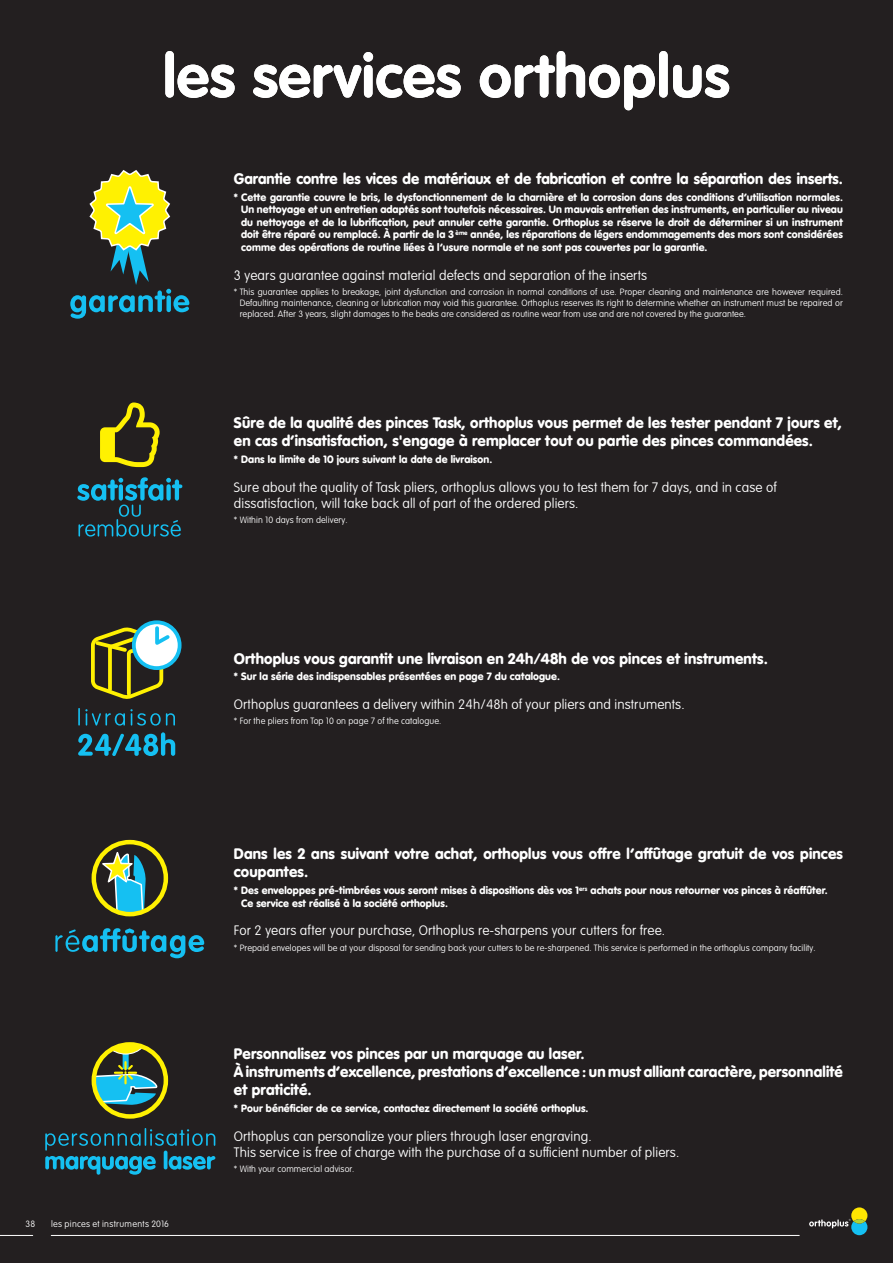
<style>
.page{position:relative;width:893px;height:1263px;background:#231f20}
.page>*{position:absolute;margin:0;border:0;box-sizing:border-box;transform-origin:0 0}
.t1{font:700 60px "VAG Rounded LT Pro";letter-spacing:.01em;color:#fff}
.t2{font:900 15px/18px "VAG Rounded LT Pro";letter-spacing:.01em;color:#fff}
.t3{font:100 13.5px/16.2px "VAG Rounded LT Pro";letter-spacing:.01em;color:#fff}
.t4{font:900 10.5px/12.6px "VAG Rounded LT Pro";letter-spacing:.01em;color:#fff}
.t5{font:100 9px/10.8px "VAG Rounded LT Pro";letter-spacing:.01em;color:#fff;text-align:justify}
.t6{font:100 9px "VAG Rounded LT Pro";letter-spacing:.035em;color:#fff}
</style>
<div class="page">
<svg style="left:809px;top:1207px;width:58px;height:28px"></svg>
<hr style="left:51px;top:1235px;width:748px;height:1px;background:#fff">
<hr style="left:0;top:1235px;width:33px;height:1px;background:#fff">
<svg style="left:55px;top:928px;width:149px;height:30px"></svg>
<svg style="left:94px;top:852px;width:72px;height:62px"></svg>
<div style="left:92px;top:840px;width:76px;height:76px;border:4px solid #fff101;border-radius:50%"></div>
<svg style="left:134px;top:622px;width:46px;height:46px"></svg>
<div style="left:132px;top:620px;width:50px;height:50px;border:4px solid #15c0f2;border-radius:50%"></div>
<svg style="left:91px;top:624px;width:82px;height:75px"></svg>
<svg style="left:78px;top:732px;width:97px;height:24px"></svg>
<svg style="left:78px;top:708px;width:97px;height:17px"></svg>
<svg style="left:70px;top:170px;width:119px;height:149px"></svg>
<svg style="left:100px;top:402px;width:60px;height:65px"></svg>
<svg style="left:77px;top:477px;width:105px;height:59px"></svg>
<svg style="left:94px;top:1044px;width:63px;height:71px"></svg>
<div style="left:92px;top:1042px;width:76px;height:77px;border:4px solid #fff101;border-radius:50%"></div>
<svg style="left:45px;top:1128px;width:170px;height:47px"></svg>
<h1 class="t1" style="left:163px;top:51px;width:568px">les services orthoplus</h1>
<h2 class="t2" style="left:234px;top:171px;width:611px">Garantie contre les vices de matériaux et de fabrication et contre la séparation des inserts.</h2>
<p class="t4" style="left:241px;top:191px;width:603px;text-align:justify;text-indent:-7px">* Cette garantie couvre le bris, le dysfonctionnement de la charnière et la corrosion dans des conditions d’utilisation normales.<br>Un nettoyage et un entretien adaptés sont toutefois nécessaires. Un mauvais entretien des instruments, en particulier au niveau du nettoyage et de la lubrification, peut annuler cette garantie. Orthoplus se réserve le droit de déterminer si un instrument doit être réparé ou remplacé. À partir de la 3 <sup>ème</sup> année, les réparations de légers endommagements des mors sont considérées comme des opérations de routine liées à l’usure normale et ne sont pas couvertes par la garantie.</p>
<p class="t3" style="left:234px;top:268px;width:415px">3 years guarantee against material defects and separation of the inserts</p>
<p class="t5" style="left:240px;top:287px;width:605px;text-indent:-6px">* This guarantee applies to breakage, joint dysfunction and corrosion in normal conditions of use. Proper cleaning and maintenance are however required.<br>Defaulting maintenance, cleaning or lubrication may void this guarantee. Orthoplus reserves its right to determine whether an instrument must be repaired or replaced. After 3 years, slight damages to the beaks are considered as routine wear from use and are not covered by the guarantee.</p>
<h2 class="t2" style="left:234px;top:415px;width:610px">Sûre de la qualité des pinces Task, orthoplus vous permet de les tester pendant 7 jours et, en cas d’insatisfaction, s'engage à remplacer tout ou partie des pinces commandées.</h2>
<p class="t4" style="left:234px;top:453px;width:260px">* Dans la limite de 10 jours suivant la date de livraison.</p>
<p class="t3" style="left:234px;top:479px;width:544px">Sure about the quality of Task pliers, orthoplus allows you to test them for 7 days, and in case of dissatisfaction, will take back all of part of the ordered pliers.</p>
<p class="t5" style="left:234px;top:515px;width:115px">* Within 10 days from delivery.</p>
<h2 class="t2" style="left:234px;top:650px;width:536px">Orthoplus vous garantit une livraison en 24h/48h de vos pinces et instruments.</h2>
<p class="t4" style="left:234px;top:671px;width:328px">* Sur la série des indispensables présentées en page 7 du catalogue.</p>
<p class="t3" style="left:234px;top:697px;width:452px">Orthoplus guarantees a delivery within 24h/48h of your pliers and instruments.</p>
<p class="t5" style="left:234px;top:716px;width:209px">* For the pliers from Top 10 on page 7 of the catalogue.</p>
<h2 class="t2" style="left:234px;top:846px;width:611px">Dans les 2 ans suivant votre achat, orthoplus vous offre l’affûtage gratuit de vos pinces coupantes.</h2>
<p class="t4" style="left:241px;top:885px;width:588px;text-indent:-7px">* Des enveloppes pré-timbrées vous seront mises à dispositions dès vos 1<sup>ers</sup> achats pour nous retourner vos pinces à réaffûter.<br>Ce service est réalisé à la société orthoplus.</p>
<p class="t3" style="left:234px;top:923px;width:433px">For 2 years after your purchase, Orthoplus re-sharpens your cutters for free.</p>
<p class="t5" style="left:234px;top:942px;width:583px">* Prepaid envelopes will be at your disposal for sending back your cutters to be re-sharpened. This service is performed in the orthoplus company facility.</p>
<p class="t5" style="left:26px;top:1219px;width:11px">38</p>
<p class="t6" style="left:51px;top:1220px;width:120px">les pinces et instruments 2016</p>
<h2 class="t2" style="left:234px;top:1046px;width:611px">Personnalisez vos pinces par un marquage au laser.<br>À instruments d’excellence, prestations d’excellence : un must alliant caractère, personnalité et praticité.</h2>
<p class="t4" style="left:234px;top:1103px;width:356px">* Pour bénéficier de ce service, contactez directement la société orthoplus.</p>
<p class="t3" style="left:234px;top:1129px;width:447px">Orthoplus can personalize your pliers through laser engraving.<br>This service is free of charge with the purchase of a sufficient number of pliers.</p>
<p class="t5" style="left:234px;top:1164px;width:122px">* With your commercial advisor.</p>
</div>
